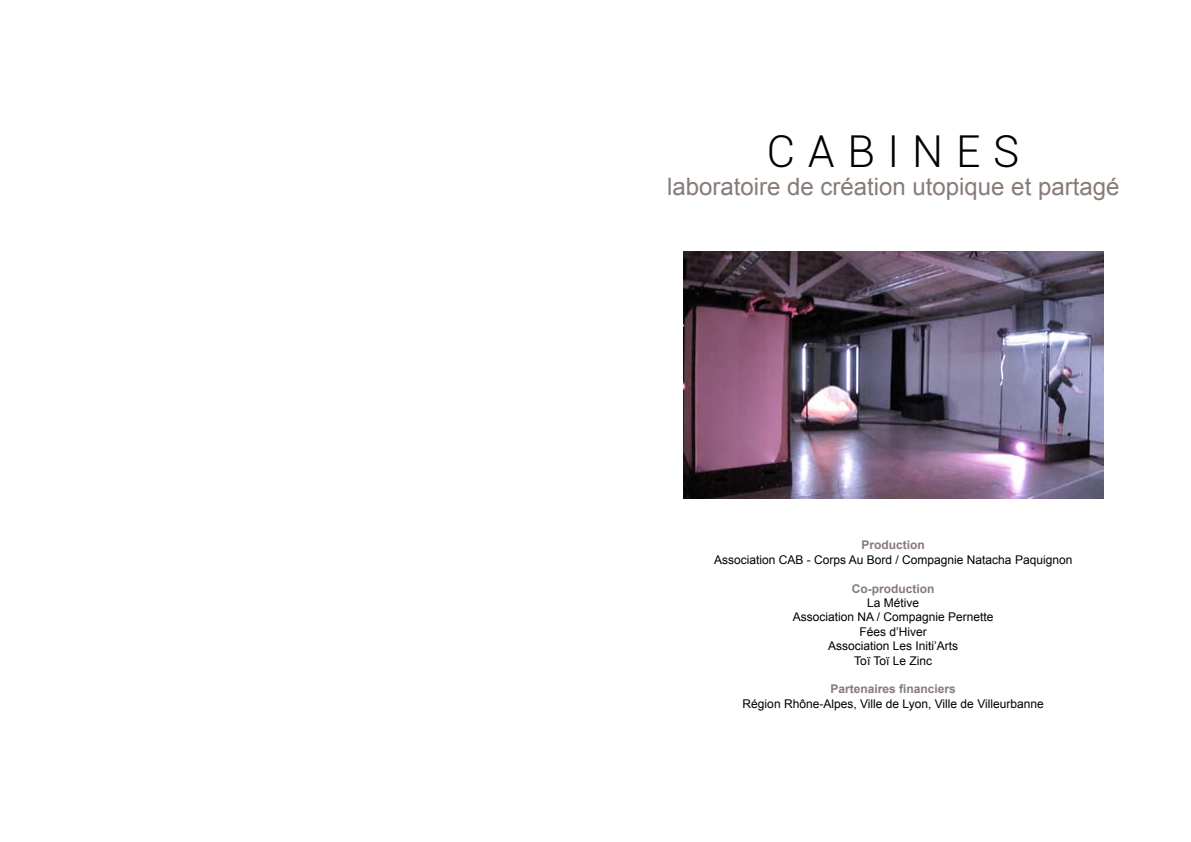
<style>
.page{position:relative;width:1191px;height:842px;background:#fff}
.page>*{position:absolute;margin:0;border:0;box-sizing:border-box;transform-origin:0 0}
.t1{font:300 44px "Roboto";letter-spacing:.29em;color:#000}
.t2{font:24px "Arial";color:#877b77}
.t3{font:12px/14.4px "Arial";color:#000;text-align:center}
.t4{font:700 12px "Arial";color:#877b77}
</style>
<div class="page">
<img style="left:683px;top:252px;width:420px;height:246px">
<h1 class="t1" style="left:767px;top:120px;width:254px">CABINES</h1>
<h2 class="t2" style="left:667px;top:171px;width:454px">laboratoire de création utopique et partagé</h2>
<p class="t4" style="left:861px;top:537px;width:65px">Production</p>
<p class="t3" style="left:714px;top:553px;width:360px">Association CAB - Corps Au Bord / Compagnie Natacha Paquignon</p>
<p class="t4" style="left:852px;top:580px;width:84px">Co-production</p>
<p class="t3" style="left:793px;top:596px;width:202px">La Métive<br>Association NA / Compagnie Pernette<br>Fées d’Hiver<br>Association Les Initi’Arts<br>Toï Toï Le Zinc</p>
<p class="t4" style="left:830px;top:681px;width:127px">Partenaires financiers</p>
<p class="t3" style="left:742px;top:697px;width:303px">Région Rhône-Alpes, Ville de Lyon, Ville de Villeurbanne</p>
</div>
